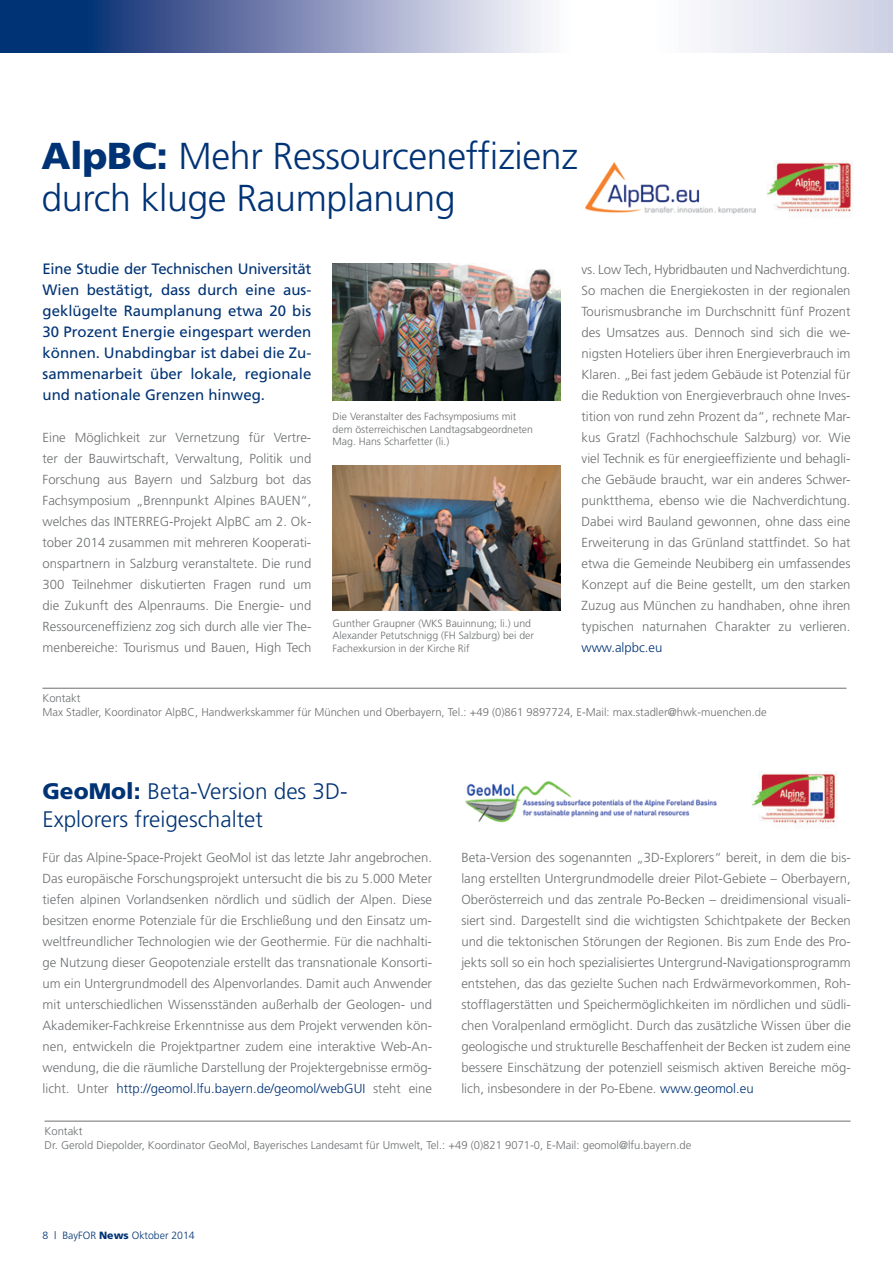
<style>
.page{position:relative;width:893px;height:1263px;background:#fff}
.page>*{position:absolute;margin:0;border:0;box-sizing:border-box;transform-origin:0 0}
.t1{font:300 37.5px/42px "Frutiger";letter-spacing:-.01em;color:#003375}
.t2{font:300 22.5px/27.8px "Frutiger";color:#003375}
.t3{font:15px/21px "Frutiger";color:#003375;text-align:justify}
.t4{font:300 13.2px/21px "Frutiger";color:#6d6f71;text-align:justify}
.t5{font:300 13.2px "Frutiger";color:#003375}
.t6{font:300 11.25px/13.5px "Frutiger";color:#6d6f71}
.t7{font:300 10.5px/12.6px "Frutiger";color:#6d6f71}
.t8{font:300 10.5px "Frutiger";color:#003375}
.s1{font-weight:900}
.s2{color:#003375}
</style>
<div class="page">
<svg style="left:0;top:0;width:542px;height:53px"></svg>
<div style="left:608px;top:0;width:285px;height:53px;background:linear-gradient(to right,#fff,#cfd2e4)"></div>
<hr style="left:45px;top:1121px;width:805px;height:1px;background:#6d6f71">
<hr style="left:43px;top:688px;width:803px;height:1px;background:#6d6f71">
<img style="left:333px;top:264px;width:227px;height:136px">
<img style="left:333px;top:466px;width:227px;height:144px">
<img style="left:751px;top:771px;width:86px;height:56px">
<img style="left:465px;top:781px;width:252px;height:42px">
<img style="left:766px;top:160px;width:87px;height:56px">
<img style="left:585px;top:163px;width:170px;height:50px">
<h1 class="t1" style="left:41px;top:135px;width:538px"><span class="s1">AlpBC:</span> Mehr Ressourceneffizienz durch kluge Raumplanung</h1>
<p class="t3" style="left:43px;top:258px;width:270px">Eine Studie der Technischen Universität Wien bestätigt, dass durch eine aus&shy;geklügelte Raumplanung etwa 20 bis 30 Prozent Energie eingespart werden können. Unabdingbar ist dabei die Zu&shy;sammenarbeit über lokale, regionale und nationale Grenzen hinweg.</p>
<p class="t4" style="left:43px;top:427px;width:270px">Eine Möglichkeit zur Vernetzung für Vertre&shy;ter der Bauwirtschaft, Verwaltung, Politik und Forschung aus Bayern und Salzburg bot das Fachsymposium „Brennpunkt Alpines BAUEN“, welches das INTERREG-Projekt AlpBC am 2. Ok&shy;tober 2014 zusammen mit mehreren Kooperati&shy;onspartnern in Salzburg veranstaltete. Die rund 300 Teilnehmer diskutierten Fragen rund um die Zukunft des Alpenraums. Die Energie- und Ressourceneffizienz zog sich durch alle vier The&shy;menbereiche: Tourismus und Bauen, High Tech</p>
<p class="t7" style="left:333px;top:410px;width:202px">Die Veranstalter des Fachsymposiums mit dem österreichischen Landtagsabgeordneten<br>Mag. Hans Scharfetter (li.)</p>
<p class="t7" style="left:333px;top:617px;width:203px">Gunther Graupner (WKS Bauinnung; li.) und<br>Alexander Petutschnigg (FH Salzburg) bei der<br>Fachexkursion in der Kirche Rif</p>
<p class="t4" style="left:581px;top:259px;width:271px">vs. Low Tech, Hybridbauten und Nachverdichtung.<br>So machen die Energiekosten in der regionalen Tourismusbranche im Durchschnitt fünf Prozent des Umsatzes aus. Dennoch sind sich die we&shy;nigsten Hoteliers über ihren Energieverbrauch im Klaren. „Bei fast jedem Gebäude ist Potenzial für die Reduktion von Energieverbrauch ohne Inves&shy;tition von rund zehn Prozent da“, rechnete Mar&shy;kus Gratzl (Fachhochschule Salzburg) vor. Wie viel Technik es für energieeffiziente und behagli&shy;che Gebäude braucht, war ein anderes Schwer&shy;punktthema, ebenso wie die Nachverdichtung.<br>Dabei wird Bauland gewonnen, ohne dass eine Erweiterung in das Grünland stattfindet. So hat etwa die Gemeinde Neubiberg ein umfassendes Konzept auf die Beine gestellt, um den starken Zuzug aus München zu handhaben, ohne ihren typischen naturnahen Charakter zu verlieren.</p>
<p class="t5" style="left:581px;top:640px;width:82px">www.alpbc.eu</p>
<p class="t6" style="left:43px;top:691px;width:726px">Kontakt<br>Max Stadler, Koordinator AlpBC, Handwerkskammer für München und Oberbayern, Tel.: +49 (0)861 9897724, E-Mail: max.stadler@hwk-muenchen.de</p>
<h2 class="t2" style="left:42px;top:777px;width:307px"><span class="s1">GeoMol:</span> Beta-Version des 3D-<br>Explorers freigeschaltet</h2>
<p class="t4" style="left:43px;top:847px;width:391px">Für das Alpine-Space-Projekt GeoMol ist das letzte Jahr angebrochen.<br>Das europäische Forschungsprojekt untersucht die bis zu 5.000 Meter tiefen alpinen Vorlandsenken nördlich und südlich der Alpen. Diese besitzen enorme Potenziale für die Erschließung und den Einsatz um&shy;weltfreundlicher Technologien wie der Geothermie. Für die nachhalti&shy;ge Nutzung dieser Geopotenziale erstellt das transnationale Konsorti&shy;um ein Untergrundmodell des Alpenvorlandes. Damit auch Anwender mit unterschiedlichen Wissensständen außerhalb der Geologen- und Akademiker-Fachkreise Erkenntnisse aus dem Projekt verwenden kön&shy;nen, entwickeln die Projektpartner zudem eine interaktive Web-An&shy;wendung, die die räumliche Darstellung der Projektergebnisse ermög&shy;licht. Unter <span class="s2">http://geomol.lfu.bayern.de/geomol/webGUI</span> steht eine</p>
<p class="t4" style="left:461px;top:847px;width:391px">Beta-Version des sogenannten „3D-Explorers“ bereit, in dem die bis&shy;lang erstellten Untergrundmodelle dreier Pilot-Gebiete – Oberbayern, Oberösterreich und das zentrale Po-Becken – dreidimensional visuali&shy;siert sind. Dargestellt sind die wichtigsten Schichtpakete der Becken und die tektonischen Störungen der Regionen. Bis zum Ende des Pro&shy;jekts soll so ein hoch spezialisiertes Untergrund-Navigationsprogramm entstehen, das das gezielte Suchen nach Erdwärmevorkommen, Roh&shy;stofflagerstätten und Speichermöglichkeiten im nördlichen und südli&shy;chen Voralpenland ermöglicht. Durch das zusätzliche Wissen über die geologische und strukturelle Beschaffenheit der Becken ist zudem eine bessere Einschätzung der potenziell seismisch aktiven Bereiche mög&shy;lich, insbesondere in der Po-Ebene. <span class="s2">www.geomol.eu</span></p>
<p class="t6" style="left:45px;top:1124px;width:648px">Kontakt<br>Dr. Gerold Diepolder, Koordinator GeoMol, Bayerisches Landesamt für Umwelt, Tel.: +49 (0)821 9071-0, E-Mail: geomol@lfu.bayern.de</p>
<p class="t8" style="left:43px;top:1230px;width:154px">8 | BayFOR <span class="s1">News</span> Oktober 2014</p>
</div>
